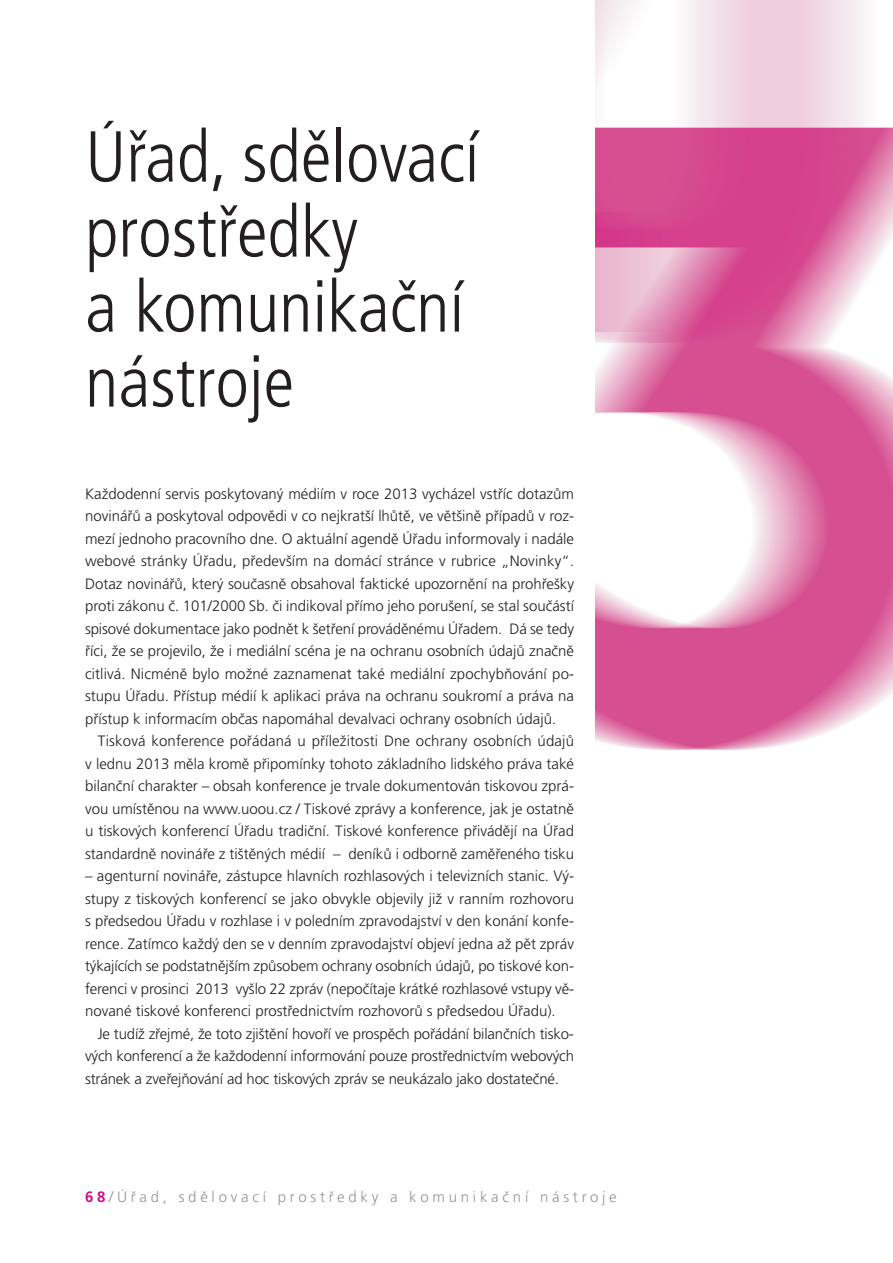
<style>
.page{position:relative;width:893px;height:1263px;background:#fff}
.page>*{position:absolute;margin:0;border:0;box-sizing:border-box;transform-origin:0 0}
.t1{font:300 condensed 72px/75px "Frutiger CE";color:#231f20}
.t2{font:300 15px/22.5px "Frutiger CE";color:#231f20;text-align:justify}
.t3{font:300 15px "Frutiger CE";letter-spacing:.25em;color:#939598}
.s1{font-weight:700;color:#d20e8c}
</style>
<div class="page">
<img style="left:595px;top:0;width:298px;height:750px">
<h1 class="t1" style="left:85px;top:125px;width:396px">Úřad, sdělovací prostředky<br>a komunikační nástroje</h1>
<p class="t2" style="left:85px;top:484px;width:490px">Každodenní servis poskytovaný médiím v roce 2013 vycházel vstříc dotazům novinářů a poskytoval odpovědi v co nejkratší lhůtě, ve většině případů v roz&shy;mezí jednoho pracovního dne. O aktuální agendě Úřadu informovaly i nadále webové stránky Úřadu, především na domácí stránce v rubrice „Novinky“.<br>Dotaz novinářů, který současně obsahoval faktické upozornění na prohřešky proti zákonu č. 101/2000 Sb. či indikoval přímo jeho porušení, se stal součástí spisové dokumentace jako podnět k šetření prováděnému Úřadem. Dá se tedy říci, že se projevilo, že i mediální scéna je na ochranu osobních údajů značně citlivá. Nicméně bylo možné zaznamenat také mediální zpochybňování po&shy;stupu Úřadu. Přístup médií k aplikaci práva na ochranu soukromí a práva na přístup k informacím občas napomáhal devalvaci ochrany osobních údajů.</p>
<p class="t2" style="left:85px;top:731px;width:490px;text-indent:13px">Tisková konference pořádaná u příležitosti Dne ochrany osobních údajů v lednu 2013 měla kromě připomínky tohoto základního lidského práva také bilanční charakter – obsah konference je trvale dokumentován tiskovou zprá&shy;vou umístěnou na www.uoou.cz / Tiskové zprávy a konference, jak je ostatně u tiskových konferencí Úřadu tradiční. Tiskové konference přivádějí na Úřad standardně novináře z tištěných médií – deníků i odborně zaměřeného tisku</p>
<p class="t2" style="left:85px;top:866px;width:491px">– agenturní novináře, zástupce hlavních rozhlasových i televizních stanic. Vý&shy;stupy z tiskových konferencí se jako obvykle objevily již v ranním rozhovoru s předsedou Úřadu v rozhlase i v poledním zpravodajství v den konání konfe&shy;rence. Zatímco každý den se v denním zpravodajství objeví jedna až pět zpráv týkajících se podstatnějším způsobem ochrany osobních údajů, po tiskové kon&shy;ferenci v prosinci 2013 vyšlo 22 zpráv (nepočítaje krátké rozhlasové vstupy vě&shy;nované tiskové konferenci prostřednictvím rozhovorů s předsedou Úřadu).</p>
<p class="t2" style="left:85px;top:1024px;width:490px;text-indent:13px">Je tudíž zřejmé, že toto zjištění hovoří ve prospěch pořádání bilančních tisko&shy;vých konferencí a že každodenní informování pouze prostřednictvím webových stránek a zveřejňování ad hoc tiskových zpráv se neukázalo jako dostatečné.</p>
<p class="t3" style="left:85px;top:1191px;width:533px"><span class="s1">68</span>/Úřad, sdělovací prostředky a komunikační nástroje</p>
</div>
